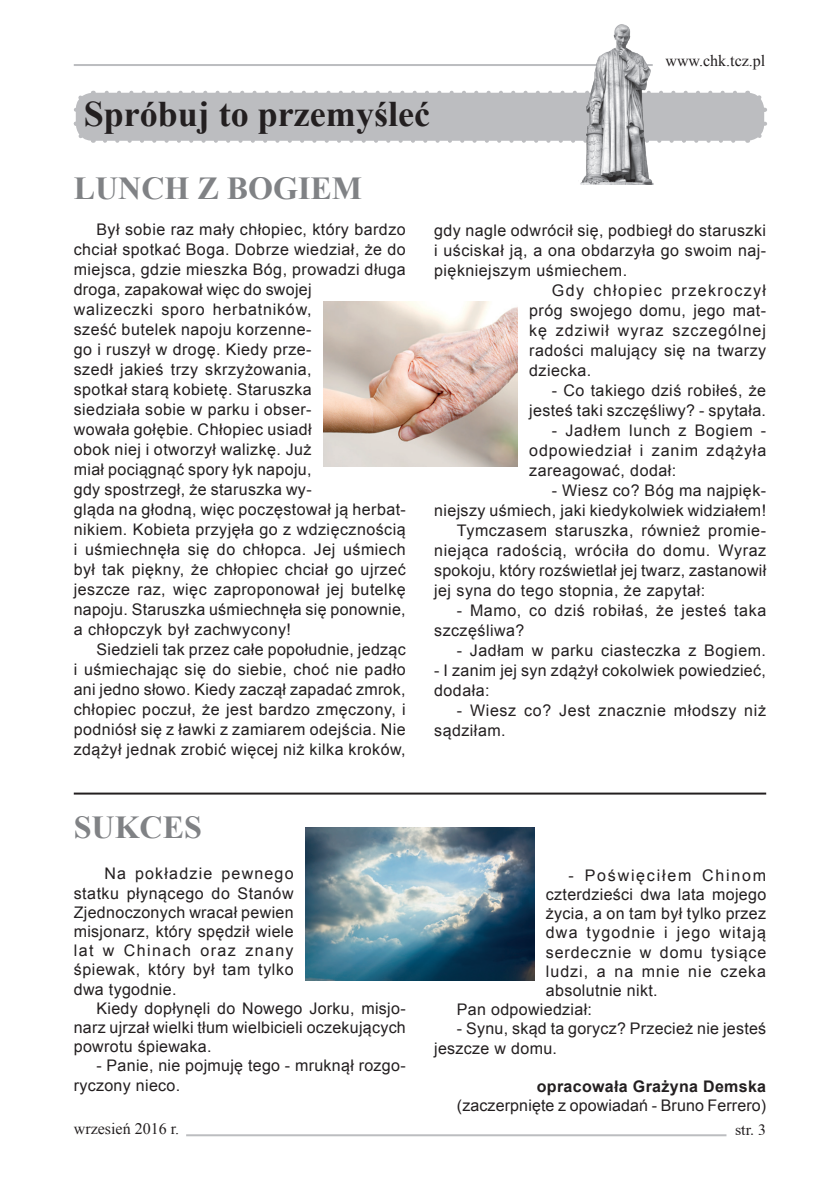
<style>
.page{position:relative;width:840px;height:1191px;background:#fff}
.page>*{position:absolute;margin:0;border:0;box-sizing:border-box;transform-origin:0 0}
.t1{font:700 36px "Times New Roman";color:#231f20}
.t2{font:700 32px "Times New Roman";color:#808285}
.t3{font:16px/20px "Arial";letter-spacing:.03em;color:#231f20}
.t4{font:16px "Arial";letter-spacing:.01em;color:#231f20}
.t5{font:16px "Times New Roman";color:#231f20}
.t6{font:16px "Arial";letter-spacing:.065em;color:#231f20}
.t7{font:700 16px "Arial";letter-spacing:.02em;color:#231f20}
.t8{font:16px "Arial";letter-spacing:.085em;color:#231f20}
.t9{font:16px "Arial";letter-spacing:.07em;color:#231f20}
.t10{font:16px "Arial";letter-spacing:.055em;color:#231f20}
.t11{font:16px "Arial";letter-spacing:.06em;color:#231f20}
.t12{font:16px "Arial";letter-spacing:.11em;color:#231f20}
.t13{font:16px "Times New Roman PL";color:#231f20}
</style>
<div class="page">
<hr style="left:74px;top:64px;width:578px;height:2px;background:#bcbdc0">
<hr style="left:186px;top:1134px;width:540px;height:2px;background:#bcbdc0">
<svg style="left:746px;top:90px;width:21px;height:53px"></svg>
<svg style="left:73px;top:91px;width:667px;height:52px;background:#c0c1c4"></svg>
<img style="left:577px;top:24px;width:81px;height:160px">
<hr style="left:74px;top:792px;width:691px;height:2px;background:#231f20">
<img style="left:305px;top:827px;width:229px;height:153px">
<img style="left:323px;top:301px;width:194px;height:165px">
<h1 class="t1" style="left:84px;top:89px;width:347px">Spróbuj to przemyśleć</h1>
<h2 class="t2" style="left:74px;top:166px;width:290px">LUNCH Z BOGIEM</h2>
<p class="t5" style="left:665px;top:50px;width:101px">www.chk.tcz.pl</p>
<p class="t3" style="left:74px;top:220px;width:333px;text-indent:23px">Był sobie raz mały chłopiec, który bardzo chciał spotkać Boga. Dobrze wiedział, że do miejsca, gdzie mieszka Bóg, prowadzi długa droga, zapakował więc do swojej<br>walizeczki sporo herbatników,<br>sześć butelek napoju korzenne-<br>go i ruszył w drogę. Kiedy prze-<br>szedł jakieś trzy skrzyżowania,<br>spotkał starą kobietę. Staruszka<br>siedziała sobie w parku i obser-<br>wowała gołębie. Chłopiec usiadł<br>obok niej i otworzył walizkę. Już<br>miał pociągnąć spory łyk napoju,<br>gdy spostrzegł, że staruszka wy-<br>gląda na głodną, więc poczęstował ją herbat&shy;nikiem. Kobieta przyjęła go z wdzięcznością i uśmiechnęła się do chłopca. Jej uśmiech był tak piękny, że chłopiec chciał go ujrzeć jeszcze raz, więc zaproponował jej butelkę napoju. Staruszka uśmiechnęła się ponownie, a chłopczyk był zachwycony!</p>
<p class="t3" style="left:74px;top:640px;width:333px;text-align:justify;text-indent:23px">Siedzieli tak przez całe popołudnie, jedząc i uśmiechając się do siebie, choć nie padło ani jedno słowo. Kiedy zaczął zapadać zmrok, chłopiec poczuł, że jest bardzo zmęczony, i podniósł się z ławki z zamiarem odejścia. Nie zdążył jednak zrobić więcej niż kilka kroków,</p>
<h2 class="t2" style="left:74px;top:805px;width:130px">SUKCES</h2>
<p class="t3" style="left:74px;top:864px;width:221px;line-height:19.2px;text-align:justify;text-indent:31px">Na pokładzie pewnego statku płynącego do Stanów Zjednoczonych wracał pewien misjonarz, który spędził wiele lat w Chinach oraz znany śpiewak, który był tam tylko dwa tygodnie.</p>
<p class="t3" style="left:74px;top:998px;width:333px;line-height:19.2px;text-align:justify;text-indent:23px">Kiedy dopłynęli do Nowego Jorku, misjo&shy;narz ujrzał wielki tłum wielbicieli oczekujących powrotu śpiewaka.</p>
<p class="t3" style="left:74px;top:1056px;width:333px;line-height:19.2px;text-indent:23px">- Panie, nie pojmuję tego - mruknął rozgo&shy;ryczony nieco.</p>
<p class="t3" style="left:434px;top:220px;width:333px">gdy nagle odwrócił się, podbiegł do staruszki</p>
<p class="t3" style="left:434px;top:240px;width:333px">i uściskał ją, a ona obdarzyła go swoim naj-</p>
<p class="t3" style="left:434px;top:260px;width:194px">piękniejszym uśmiechem.</p>
<p class="t8" style="left:551px;top:279px;width:215px">Gdy chłopiec przekroczył</p>
<p class="t3" style="left:529px;top:300px;width:238px">próg swojego domu, jego mat-</p>
<p class="t6" style="left:529px;top:319px;width:238px">kę zdziwił wyraz szczególnej</p>
<p class="t3" style="left:529px;top:340px;width:238px">radości malujący się na twarzy</p>
<p class="t3" style="left:529px;top:360px;width:64px">dziecka.</p>
<p class="t3" style="left:529px;top:380px;width:238px;text-align:right">- Co takiego dziś robiłeś, że jesteś taki szczęśliwy? - spytała.</p>
<p class="t3" style="left:529px;top:420px;width:238px;text-align:justify;text-indent:23px">- Jadłem lunch z Bogiem - odpowiedział i zanim zdążyła zareagować, dodał:</p>
<p class="t3" style="left:551px;top:480px;width:215px">- Wiesz co? Bóg ma najpięk-</p>
<p class="t3" style="left:434px;top:500px;width:333px">niejszy uśmiech, jaki kiedykolwiek widziałem!</p>
<p class="t3" style="left:456px;top:520px;width:310px">Tymczasem staruszka, również promie-</p>
<p class="t3" style="left:434px;top:540px;width:333px">niejąca radością, wróciła do domu. Wyraz</p>
<p class="t3" style="left:434px;top:560px;width:333px">spokoju, który rozświetlał jej twarz, zastanowił</p>
<p class="t3" style="left:434px;top:580px;width:272px">jej syna do tego stopnia, że zapytał:</p>
<p class="t3" style="left:434px;top:600px;width:333px;text-indent:23px">- Mamo, co dziś robiłaś, że jesteś taka szczęśliwa?</p>
<p class="t3" style="left:456px;top:640px;width:310px">- Jadłam w parku ciasteczka z Bogiem.</p>
<p class="t3" style="left:434px;top:660px;width:333px">- I zanim jej syn zdążył cokolwiek powiedzieć, dodała:</p>
<p class="t3" style="left:434px;top:700px;width:333px;text-indent:23px">- Wiesz co? Jest znacznie młodszy niż sądziłam.</p>
<p class="t12" style="left:568px;top:864px;width:199px">- Poświęciłem Chinom</p>
<p class="t3" style="left:545px;top:884px;width:222px">czterdzieści dwa lata mojego</p>
<p class="t3" style="left:545px;top:903px;width:222px">życia, a on tam był tylko przez</p>
<p class="t9" style="left:545px;top:922px;width:221px">dwa tygodnie i jego witają</p>
<p class="t10" style="left:545px;top:941px;width:222px">serdecznie w domu tysiące</p>
<p class="t11" style="left:545px;top:960px;width:221px">ludzi, a na mnie nie czeka</p>
<p class="t3" style="left:545px;top:980px;width:113px">absolutnie nikt.</p>
<p class="t3" style="left:456px;top:999px;width:136px">Pan odpowiedział:</p>
<p class="t3" style="left:434px;top:1019px;width:333px;line-height:19.2px;text-indent:23px">- Synu, skąd ta gorycz? Przecież nie jesteś jeszcze w domu.</p>
<p class="t7" style="left:536px;top:1075px;width:231px">opracowała Grażyna Demska</p>
<p class="t4" style="left:456px;top:1095px;width:311px">(zaczerpnięte z opowiadań - Bruno Ferrero)</p>
<p class="t5" style="left:74px;top:1118px;width:107px">wrzesień 2016 r.</p>
<p class="t13" style="left:734px;top:1120px;width:33px">str. 3</p>
</div>
